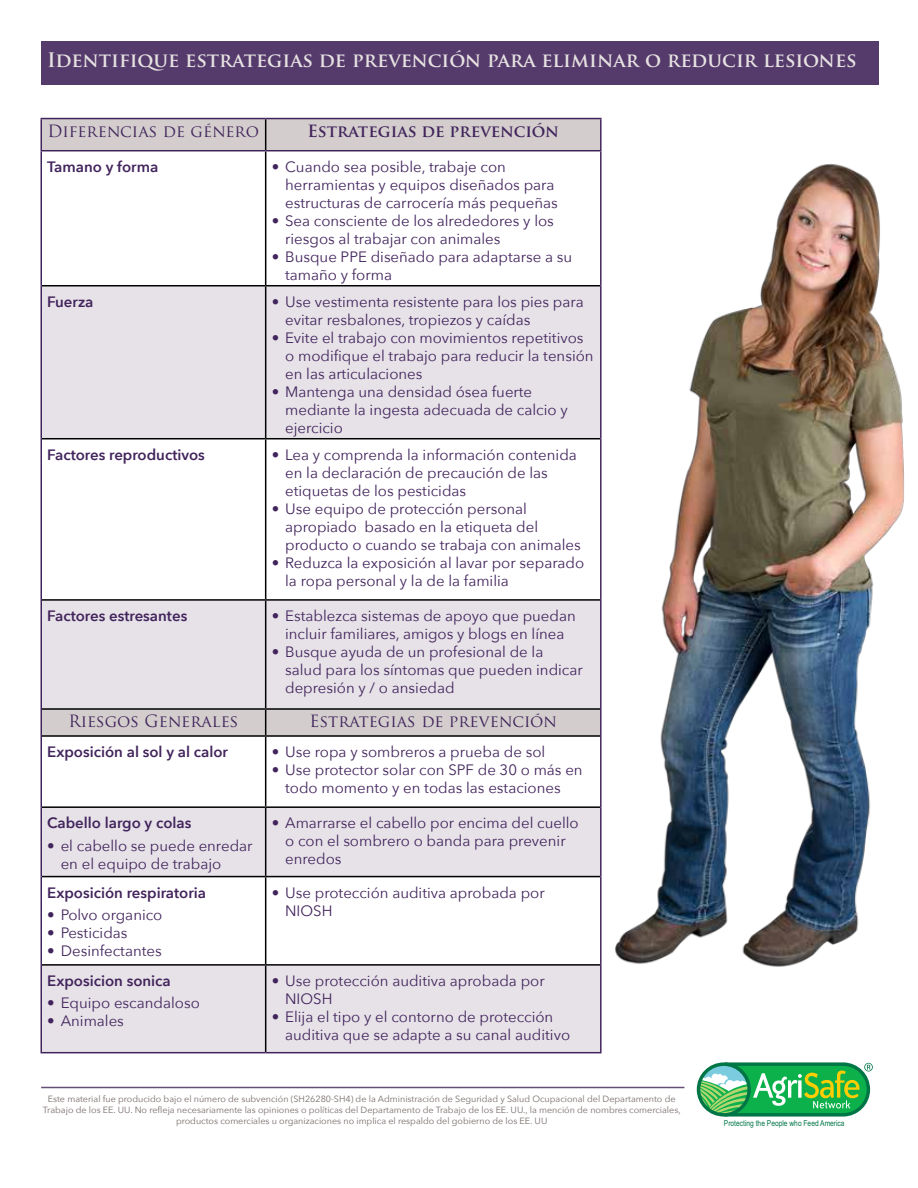
<style>
.page{position:relative;width:918px;height:1188px;background:#fff}
.page>*{position:absolute;margin:0;border:0;box-sizing:border-box;transform-origin:0 0}
.t1{font:700 19.5px "Trajan Pro";color:#e6e2e1}
.t2{font:16.5px "Trajan Pro";color:#42245c}
.t3{font:700 16.5px "Trajan Pro";color:#42245c}
.t4{font:15px/18px "Avenir Next";color:#42245c}
.t5{font:600 15px "Avenir Next";color:#42245c}
.t6{font:9px/10.8px "Avenir Next";color:#776c69;text-align:center}
.t7{font:8.1px "Arial Narrow";color:#007647}
</style>
<div class="page">
<hr style="left:41px;top:1087px;width:643px;height:1px;background:#644d76">
<svg style="left:698px;top:1062px;width:175px;height:55px;background:#54ba6f"></svg>
<img style="left:615px;top:164px;width:289px;height:803px">
<div style="left:41px;top:41px;width:837px;height:43px;background:#553a6c"></div>
<svg style="left:42px;top:119px;width:558px;height:166px"></svg>
<svg style="left:42px;top:286px;width:558px;height:766px;fill:#e6e2e8"></svg>
<hr style="left:265px;top:119px;width:1px;height:31px;background:#000">
<hr style="left:265px;top:151px;width:1px;height:134px;background:#000">
<hr style="left:42px;top:285px;width:224px;height:1px;background:#000">
<hr style="left:266px;top:285px;width:334px;height:1px;background:#000">
<hr style="left:265px;top:286px;width:1px;height:152px;background:#000">
<hr style="left:42px;top:438px;width:224px;height:1px;background:#000">
<hr style="left:266px;top:438px;width:334px;height:1px;background:#000">
<hr style="left:265px;top:439px;width:1px;height:160px;background:#000">
<hr style="left:42px;top:599px;width:224px;height:2px;background:#000">
<hr style="left:266px;top:599px;width:334px;height:2px;background:#000">
<hr style="left:265px;top:601px;width:1px;height:107px;background:#000">
<hr style="left:42px;top:708px;width:224px;height:2px;background:#000">
<hr style="left:266px;top:708px;width:334px;height:2px;background:#000">
<svg style="left:265px;top:710px;width:1px;height:25px"></svg>
<hr style="left:42px;top:735px;width:224px;height:2px;background:#000">
<hr style="left:266px;top:735px;width:334px;height:2px;background:#000">
<hr style="left:265px;top:737px;width:1px;height:69px;background:#000">
<hr style="left:42px;top:806px;width:224px;height:2px;background:#000">
<hr style="left:266px;top:806px;width:334px;height:2px;background:#000">
<hr style="left:265px;top:808px;width:1px;height:68px;background:#000">
<hr style="left:42px;top:876px;width:224px;height:1px;background:#000">
<hr style="left:266px;top:876px;width:334px;height:1px;background:#000">
<hr style="left:265px;top:877px;width:1px;height:87px;background:#000">
<hr style="left:42px;top:964px;width:224px;height:2px;background:#000">
<hr style="left:266px;top:964px;width:334px;height:2px;background:#000">
<hr style="left:265px;top:966px;width:1px;height:86px;background:#000">
<hr style="left:40px;top:118px;width:226px;height:1px;background:#42245c">
<hr style="left:40px;top:119px;width:2px;height:31px;background:#42245c">
<hr style="left:266px;top:118px;width:336px;height:1px;background:#42245c">
<hr style="left:600px;top:119px;width:2px;height:31px;background:#42245c">
<hr style="left:40px;top:150px;width:226px;height:1px;background:#42245c">
<hr style="left:40px;top:151px;width:2px;height:135px;background:#42245c">
<hr style="left:266px;top:150px;width:336px;height:1px;background:#42245c">
<hr style="left:600px;top:151px;width:2px;height:135px;background:#42245c">
<hr style="left:40px;top:286px;width:2px;height:153px;background:#42245c">
<hr style="left:600px;top:286px;width:2px;height:153px;background:#42245c">
<hr style="left:40px;top:439px;width:2px;height:161px;background:#42245c">
<hr style="left:600px;top:439px;width:2px;height:161px;background:#42245c">
<hr style="left:40px;top:600px;width:2px;height:109px;background:#42245c">
<hr style="left:600px;top:600px;width:2px;height:109px;background:#42245c">
<hr style="left:40px;top:709px;width:2px;height:27px;background:#42245c">
<hr style="left:600px;top:709px;width:2px;height:27px;background:#42245c">
<hr style="left:40px;top:736px;width:2px;height:71px;background:#42245c">
<hr style="left:600px;top:736px;width:2px;height:71px;background:#42245c">
<hr style="left:40px;top:807px;width:2px;height:70px;background:#42245c">
<hr style="left:600px;top:807px;width:2px;height:70px;background:#42245c">
<hr style="left:40px;top:877px;width:2px;height:88px;background:#42245c">
<hr style="left:600px;top:877px;width:2px;height:88px;background:#42245c">
<hr style="left:40px;top:965px;width:2px;height:87px;background:#42245c">
<hr style="left:600px;top:965px;width:2px;height:87px;background:#42245c">
<hr style="left:40px;top:1052px;width:226px;height:1px;background:#42245c">
<hr style="left:266px;top:1052px;width:336px;height:1px;background:#42245c">
<h1 class="t1" style="left:47px;top:48px;width:811px">Identifique estrategias de prevención para eliminar o reducir lesiones</h1>
<p class="t2" style="left:48px;top:120px;width:213px">Diferencias de género</p>
<p class="t3" style="left:307px;top:121px;width:253px">Estrategias de prevención</p>
<p class="t5" style="left:47px;top:154px;width:113px">Tamano y forma</p>
<p class="t4" style="left:285px;top:157px;width:274px;text-indent:-14px">• Cuando sea posible, trabaje con herramientas y equipos diseñados para estructuras de carrocería más pequeñas</p>
<p class="t4" style="left:285px;top:211px;width:270px;text-indent:-14px">• Sea consciente de los alrededores y los riesgos al trabajar con animales</p>
<p class="t4" style="left:285px;top:247px;width:289px;text-indent:-14px">• Busque PPE diseñado para adaptarse a su tamaño y forma</p>
<p class="t5" style="left:47px;top:289px;width:48px">Fuerza</p>
<p class="t4" style="left:285px;top:292px;width:300px;text-indent:-13px">• Use vestimenta resistente para los pies para evitar resbalones, tropiezos y caídas</p>
<p class="t4" style="left:285px;top:328px;width:310px;text-indent:-13px">• Evite el trabajo con movimientos repetitivos o modifique el trabajo para reducir la tensión en las articulaciones</p>
<p class="t4" style="left:285px;top:382px;width:284px;text-indent:-13px">• Mantenga una densidad ósea fuerte mediante la ingesta adecuada de calcio y ejercicio</p>
<p class="t5" style="left:47px;top:442px;width:159px">Factores reproductivos</p>
<p class="t4" style="left:285px;top:445px;width:293px;text-indent:-14px">• Lea y comprenda la información contenida en la declaración de precaución de las etiquetas de los pesticidas</p>
<p class="t4" style="left:285px;top:499px;width:297px;text-indent:-14px">• Use equipo de protección personal apropiado basado en la etiqueta del producto o cuando se trabaja con animales</p>
<p class="t4" style="left:285px;top:553px;width:301px;text-indent:-14px">• Reduzca la exposición al lavar por separado la ropa personal y la de la familia</p>
<p class="t5" style="left:47px;top:603px;width:142px">Factores estresantes</p>
<p class="t4" style="left:272px;top:606px;width:306px;text-align:center">• Establezca sistemas de apoyo que puedan incluir familiares, amigos y blogs en línea</p>
<p class="t4" style="left:285px;top:642px;width:299px;text-indent:-14px">• Busque ayuda de un profesional de la salud para los síntomas que pueden indicar depresión y / o ansiedad</p>
<p class="t2" style="left:68px;top:711px;width:171px">Riesgos Generales</p>
<p class="t2" style="left:310px;top:711px;width:249px">Estrategias de prevención</p>
<p class="t5" style="left:47px;top:739px;width:182px">Exposición al sol y al calor</p>
<p class="t4" style="left:272px;top:742px;width:275px">• Use ropa y sombreros a prueba de sol</p>
<p class="t4" style="left:272px;top:760px;width:313px;text-align:center">• Use protector solar con SPF de 30 o más en todo momento y en todas las estaciones</p>
<p class="t5" style="left:47px;top:810px;width:146px">Cabello largo y colas</p>
<p class="t4" style="left:61px;top:836px;width:193px;text-indent:-14px">• el cabello se puede enredar en el equipo de trabajo</p>
<p class="t4" style="left:285px;top:813px;width:295px;text-indent:-13px">• Amarrarse el cabello por encima del cuello o con el sombrero o banda para prevenir enredos</p>
<p class="t5" style="left:47px;top:879px;width:160px">Exposición respiratoria</p>
<p class="t4" style="left:47px;top:905px;width:117px">• Polvo organico</p>
<p class="t4" style="left:47px;top:923px;width:82px">• Pesticidas</p>
<p class="t4" style="left:47px;top:941px;width:116px">• Desinfectantes</p>
<p class="t5" style="left:47px;top:968px;width:125px">Exposicion sonica</p>
<p class="t4" style="left:47px;top:994px;width:154px">• Equipo escandaloso</p>
<p class="t4" style="left:47px;top:1012px;width:78px">• Animales</p>
<p class="t4" style="left:285px;top:883px;width:261px;text-indent:-14px">• Use protección auditiva aprobada por<br>NIOSH</p>
<p class="t4" style="left:285px;top:971px;width:261px;text-indent:-14px">• Use protección auditiva aprobada por<br>NIOSH</p>
<p class="t4" style="left:285px;top:1007px;width:287px;text-indent:-14px">• Elija el tipo y el contorno de protección auditiva que se adapte a su canal auditivo</p>
<p class="t6" style="left:43px;top:1093px;width:639px">Este material fue producido bajo el número de subvención (SH26280-SH4) de la Administración de Seguridad y Salud Ocupacional del Departamento de<br>Trabajo de los EE. UU. No refleja necesariamente las opiniones o políticas del Departamento de Trabajo de los EE. UU., la mención de nombres comerciales, productos comerciales u organizaciones no implica el respaldo del gobierno de los EE. UU</p>
<p class="t7" style="left:724px;top:1117px;width:122px">Protecting the People who Feed America</p>
</div>
